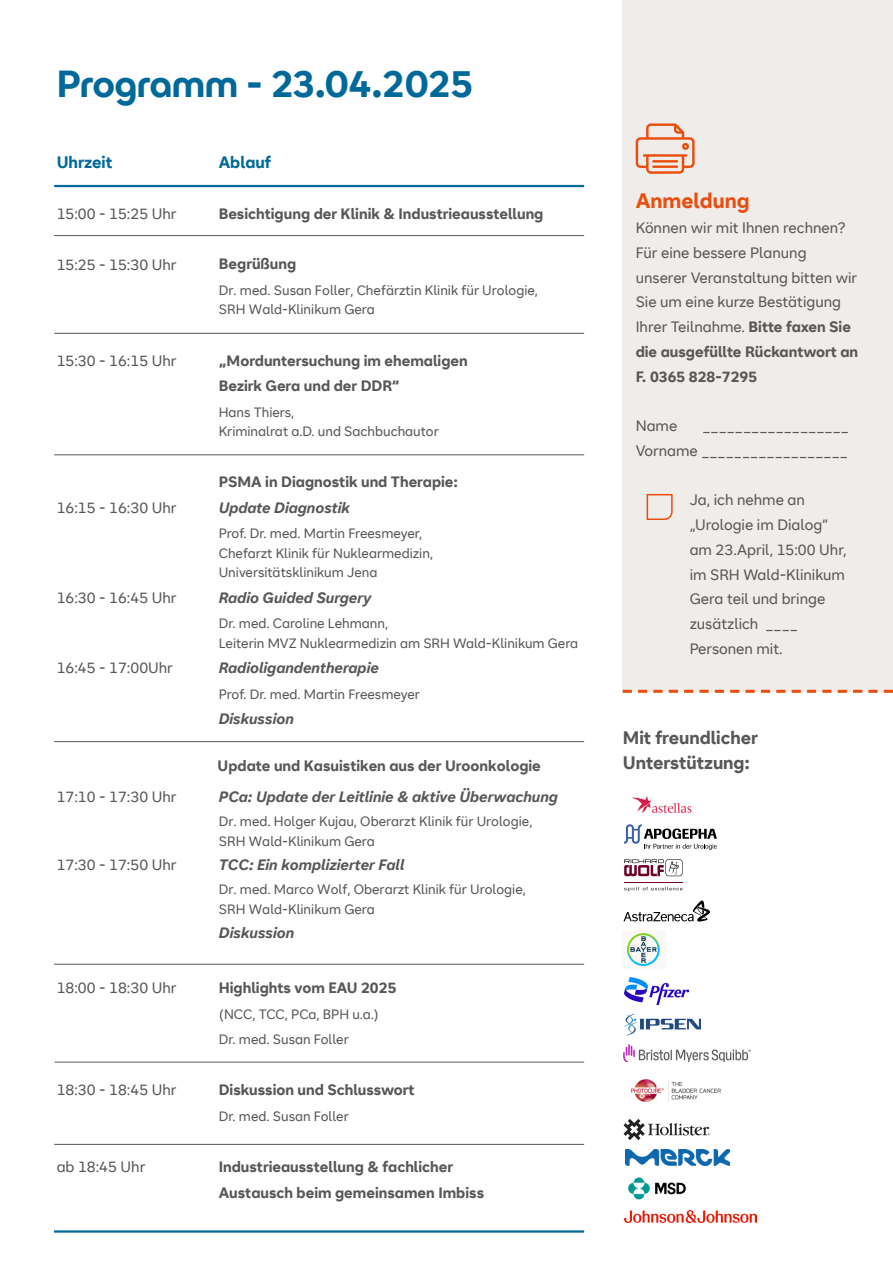
<style>
.page{position:relative;width:893px;height:1263px;background:#fff}
.page>*{position:absolute;margin:0;border:0;box-sizing:border-box;transform-origin:0 0}
.t1{font:700 37.5px "SRH Headline";letter-spacing:-.005em;color:#00699a}
.t2{font:700 21px "SRH Text";color:#e94e0e}
.t3{font:700 18px/24.8px "SRH Text";color:#575756}
.t4{font:700 16.5px "SRH Text";color:#00699a}
.t5{font:15px/24.8px "SRH Text";color:#575756}
.t6{font:700 15px/25.5px "SRH Text";color:#575756}
.t7{font:italic 700 15px "SRH Text";color:#575756}
.t8{font:13.5px/19.5px "SRH Text";color:#575756}
.s1{font-weight:700}
</style>
<div class="page">
<div style="left:623px;top:0;width:270px;height:691px;background:#f0ecea"></div>
<hr style="left:54px;top:185px;width:530px;height:2px;background:#00699a">
<hr style="left:54px;top:1230px;width:530px;height:2px;background:#00699a">
<hr style="left:54px;top:235px;width:530px;height:1px;background:#575756">
<hr style="left:54px;top:333px;width:530px;height:1px;background:#575756">
<hr style="left:54px;top:455px;width:530px;height:1px;background:#575756">
<hr style="left:54px;top:741px;width:530px;height:1px;background:#575756">
<hr style="left:54px;top:964px;width:530px;height:1px;background:#575756">
<hr style="left:55px;top:1062px;width:529px;height:1px;background:#575756">
<hr style="left:54px;top:1144px;width:530px;height:1px;background:#575756">
<img style="left:623px;top:1044px;width:127px;height:18px">
<svg style="left:623px;top:900px;width:87px;height:21px"></svg>
<svg style="left:623px;top:1119px;width:87px;height:21px"></svg>
<img style="left:626px;top:1149px;width:103px;height:17px">
<img style="left:627px;top:933px;width:33px;height:34px">
<img style="left:631px;top:1079px;width:90px;height:23px">
<svg style="left:624px;top:824px;width:93px;height:26px"></svg>
<svg style="left:624px;top:887px;width:58px;height:4px"></svg>
<svg style="left:624px;top:859px;width:58px;height:17px"></svg>
<hr style="left:624px;top:882px;width:58px;height:1px;background:#6b0029">
<img style="left:624px;top:1210px;width:132px;height:12px">
<svg style="left:623px;top:690px;width:270px;height:3px"></svg>
<svg style="left:636px;top:123px;width:59px;height:51px"></svg>
<svg style="left:646px;top:494px;width:27px;height:26px"></svg>
<img style="left:631px;top:796px;width:61px;height:17px">
<img style="left:625px;top:1013px;width:75px;height:22px">
<img style="left:625px;top:978px;width:63px;height:26px">
<img style="left:628px;top:1177px;width:58px;height:23px">
<h1 class="t1" style="left:57px;top:62px;width:418px">Programm - 23.04.2025</h1>
<p class="t4" style="left:57px;top:152px;width:57px">Uhrzeit</p>
<p class="t4" style="left:219px;top:152px;width:54px">Ablauf</p>
<p class="t5" style="left:57px;top:201px;width:121px">15:00 - 15:25 Uhr</p>
<p class="t6" style="left:219px;top:201px;width:326px">Besichtigung der Klinik &amp; Industrieausstellung</p>
<p class="t5" style="left:57px;top:252px;width:121px">15:25 - 15:30 Uhr</p>
<p class="t6" style="left:219px;top:251px;width:79px">Begrüßung</p>
<p class="t8" style="left:219px;top:281px;width:321px">Dr. med. Susan Foller, Chefärztin Klinik für Urologie,<br>SRH Wald-Klinikum Gera</p>
<p class="t5" style="left:57px;top:348px;width:121px">15:30 - 16:15 Uhr</p>
<p class="t6" style="left:219px;top:348px;width:251px">„Morduntersuchung im ehemaligen<br>Bezirk Gera und der DDR“</p>
<p class="t8" style="left:219px;top:403px;width:222px">Hans Thiers,<br>Kriminalrat a.D. und Sachbuchautor</p>
<p class="t6" style="left:219px;top:469px;width:241px">PSMA in Diagnostik und Therapie:</p>
<p class="t5" style="left:57px;top:495px;width:121px">16:15 - 16:30 Uhr</p>
<p class="t7" style="left:219px;top:499px;width:133px">Update Diagnostik</p>
<p class="t8" style="left:219px;top:524px;width:216px">Prof. Dr. med. Martin Freesmeyer,<br>Chefarzt Klinik für Nuklearmedizin,<br>Universitätsklinikum Jena</p>
<p class="t5" style="left:57px;top:585px;width:121px">16:30 - 16:45 Uhr</p>
<p class="t7" style="left:219px;top:589px;width:154px">Radio Guided Surgery</p>
<p class="t8" style="left:219px;top:614px;width:361px">Dr. med. Caroline Lehmann,<br>Leiterin MVZ Nuklearmedizin am SRH Wald-Klinikum Gera</p>
<p class="t5" style="left:57px;top:656px;width:118px">16:45 - 17:00Uhr</p>
<p class="t7" style="left:219px;top:659px;width:162px">Radioligandentherapie</p>
<p class="t8" style="left:219px;top:685px;width:203px">Prof. Dr. med. Martin Freesmeyer</p>
<p class="t7" style="left:219px;top:710px;width:77px">Diskussion</p>
<p class="t5" style="left:57px;top:785px;width:121px">17:10 - 17:30 Uhr</p>
<p class="t5" style="left:57px;top:852px;width:121px">17:30 - 17:50 Uhr</p>
<p class="t6" style="left:218px;top:752px;width:325px">Update und Kasuistiken aus der Uroonkologie</p>
<p class="t7" style="left:219px;top:788px;width:340px">PCa: Update der Leitlinie &amp; aktive Überwachung</p>
<p class="t8" style="left:219px;top:811px;width:315px;line-height:20.2px">Dr. med. Holger Kujau, Oberarzt Klinik für Urologie,<br>SRH Wald-Klinikum Gera</p>
<p class="t7" style="left:219px;top:856px;width:187px">TCC: Ein komplizierter Fall</p>
<p class="t8" style="left:219px;top:880px;width:308px">Dr. med. Marco Wolf, Oberarzt Klinik für Urologie,<br>SRH Wald-Klinikum Gera</p>
<p class="t7" style="left:219px;top:924px;width:77px">Diskussion</p>
<p class="t5" style="left:57px;top:975px;width:121px">18:00 - 18:30 Uhr</p>
<p class="t6" style="left:219px;top:975px;width:179px">Highlights vom EAU 2025</p>
<p class="t8" style="left:219px;top:1001px;width:162px;line-height:25.5px">(NCC, TCC, PCa, BPH u.a.)<br>Dr. med. Susan Foller</p>
<p class="t5" style="left:57px;top:1077px;width:121px">18:30 - 18:45 Uhr</p>
<p class="t6" style="left:219px;top:1077px;width:197px">Diskussion und Schlusswort</p>
<p class="t8" style="left:219px;top:1106px;width:132px">Dr. med. Susan Foller</p>
<p class="t5" style="left:57px;top:1154px;width:90px">ab 18:45 Uhr</p>
<p class="t6" style="left:219px;top:1153px;width:267px;line-height:26.5px">Industrieausstellung &amp; fachlicher<br>Austausch beim gemeinsamen Imbiss</p>
<h2 class="t2" style="left:636px;top:188px;width:115px">Anmeldung</h2>
<p class="t5" style="left:636px;top:215px;width:224px">Können wir mit Ihnen rechnen?<br>Für eine bessere Planung unserer Veranstaltung bitten wir<br>Sie um eine kurze Bestätigung<br>Ihrer Teilnahme. <span class="s1">Bitte faxen Sie die ausgefüllte Rückantwort an<br>F. 0365 828-7295</span></p>
<p class="t5" style="left:636px;top:413px;width:43px">Name</p>
<p class="t5" style="left:636px;top:413px;width:215px;text-align:right">__________________<br>Vorname __________________</p>
<p class="t5" style="left:690px;top:488px;width:158px">Ja, ich nehme an „Urologie im Dialog“ am 23.April, 15:00 Uhr, im SRH Wald-Klinikum<br>Gera teil und bringe zusätzlich ____<br>Personen mit.</p>
<p class="t3" style="left:623px;top:725px;width:137px">Mit freundlicher<br>Unterstützung:</p>
</div>
